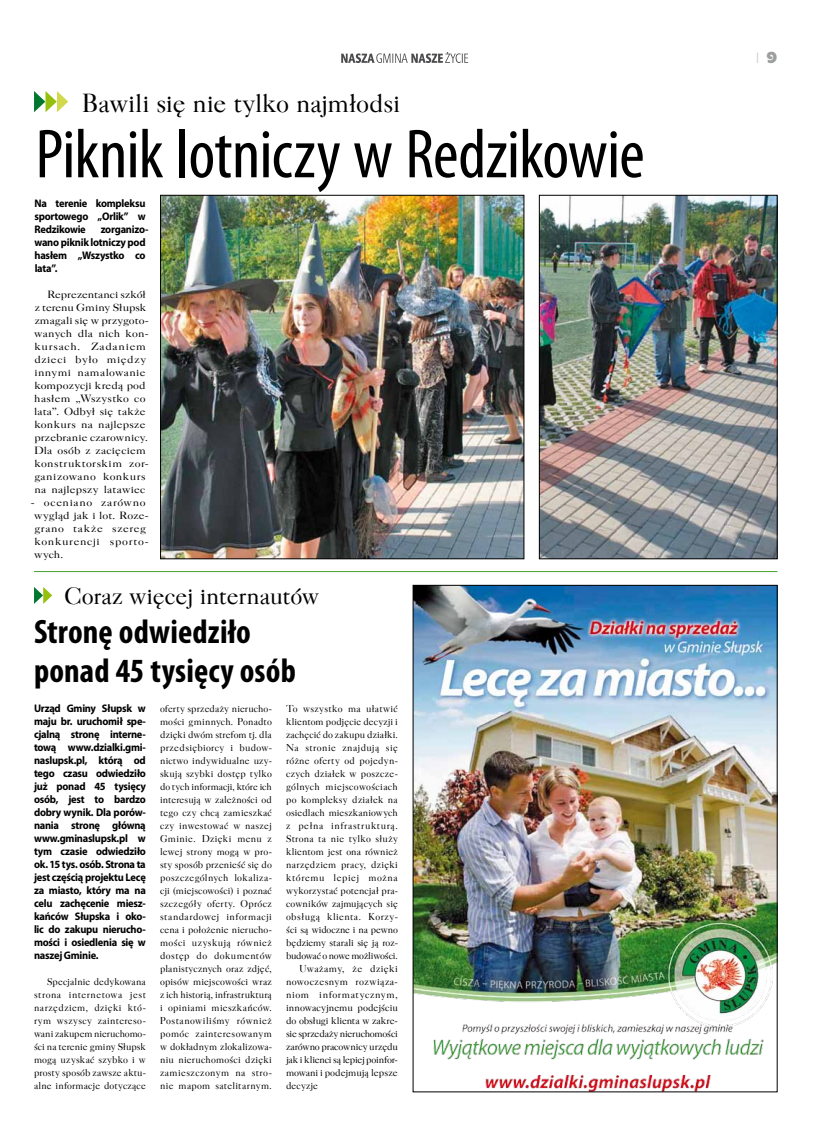
<style>
.page{position:relative;width:820px;height:1134px;background:#fff}
.page>*{position:absolute;margin:0;border:0;box-sizing:border-box;transform-origin:0 0}
.t1{font:condensed 70px "Myriad Pro";letter-spacing:-.01em;color:#000}
.t2{font:700 condensed 34px/39px "Myriad Pro";letter-spacing:.005em;color:#000}
.t3{font:26px "Casablanca";letter-spacing:-.01em;color:#000}
.t4{font:24px "Casablanca";letter-spacing:-.005em;color:#000}
.t5{font:14px "Euromode";color:#d0d1d2}
.t6{font:700 11px/13px "Myriad Pro";letter-spacing:-.025em;color:#000;text-align:justify;scale:.95 1}
.t7{font:10.5px/13px "Casablanca";letter-spacing:.02em;color:#000;scale:1.11 1}
.t8{font:10.5px/13px "Casablanca";letter-spacing:.045em;color:#000;scale:1.11 1}
.t9{font:10px/13px "Casablanca";letter-spacing:.015em;color:#000;text-align:justify}
.t10{font:10px "Casablanca";letter-spacing:-.005em;color:#000}
.t11{font:10px "Casablanca";letter-spacing:-.025em;color:#000}
.t12{font:10px "Casablanca";letter-spacing:-.01em;color:#000}
.t13{font:10px "Casablanca";letter-spacing:.06em;color:#000}
.t14{font:10px "Casablanca";letter-spacing:.035em;color:#000}
.t15{font:10px "Casablanca";letter-spacing:.04em;color:#000}
.t16{font:10px "Casablanca";letter-spacing:-.03em;color:#000}
.t17{font:10px "Casablanca";letter-spacing:.045em;color:#000}
.t18{font:10px "Casablanca";letter-spacing:.055em;color:#000}
.s1{font-family:"Phoenix EFN";color:#9c9e9f}
</style>
<div class="page">
<svg style="left:341px;top:52px;width:127px;height:11px"></svg>
<svg style="left:34px;top:91px;width:34px;height:21px"></svg>
<img style="left:414px;top:587px;width:361px;height:503px">
<img style="left:541px;top:197px;width:234px;height:360px">
<div style="left:539px;top:195px;width:238px;height:364px;border:1px solid #000"></div>
<img style="left:162px;top:197px;width:360px;height:360px">
<div style="left:160px;top:195px;width:364px;height:364px;border:1px solid #000"></div>
<svg style="left:34px;top:587px;width:18px;height:17px"></svg>
<hr style="left:34px;top:571px;width:743px;height:1px;background:#44a12b">
<h3 class="t3" style="left:81px;top:88px;width:320px">Bawili się nie tylko najmłodsi</h3>
<h1 class="t1" style="left:35px;top:112px;width:610px">Piknik lotniczy w Redzikowie</h1>
<p class="t6" style="left:34px;top:196px;width:119px">Na terenie kompleksu sportowego „Orlik” w Redzikowie</p>
<p class="t6" style="left:34px;top:222px;width:121px;text-align:left;text-indent:66px">zorganizo&shy;wano piknik lotniczy pod hasłem „Wszystko co lata”.</p>
<p class="t7" style="left:34px;top:288px;width:105px;text-indent:13px">Reprezentanci szkół z terenu Gminy Słupsk zmagali się w przygoto&shy;wanych dla nich kon&shy;kursach. Zadaniem dzieci było między innymi namalowanie kompozycji kredą pod hasłem „Wszystko co lata”. Odbył się także konkurs na najlepsze przebranie czarownicy.<br>Dla osób z zacięciem konstruktorskim zor&shy;ganizowano konkurs na najlepszy latawiec</p>
<p class="t8" style="left:34px;top:496px;width:105px;text-indent:-3px">- oceniano zarówno wygląd jak i lot. Roze&shy;grano także szereg konkurencji sporto&shy;wych.</p>
<h3 class="t4" style="left:64px;top:582px;width:256px">Coraz więcej internautów</h3>
<h2 class="t2" style="left:34px;top:611px;width:263px">Stronę odwiedziło ponad 45 tysięcy osób</h2>
<p class="t6" style="left:34px;top:701px;width:119px">Urząd Gminy Słupsk w maju br. uruchomił spe&shy;cjalną stronę interne&shy;tową www.dzialki.gmi&shy;naslupsk.pl, którą od tego czasu odwiedziło już ponad 45 tysięcy osób, jest to bardzo dobry wynik. Dla porów&shy;nania stronę główną www.gminaslupsk.pl w tym czasie odwiedziło ok. 15 tys. osób. Strona ta jest częścią projektu Lecę za miasto, który ma na celu zachęcenie miesz&shy;kańców Słupska i oko&shy;lic do zakupu nierucho&shy;mości i osiedlenia się w naszej Gminie.</p>
<p class="t9" style="left:34px;top:975px;width:113px;text-indent:13px">Specjalnie dedykowana strona internetowa jest narzędziem, dzięki któ&shy;rym wszyscy zaintereso&shy;wani zakupem nieruchomo&shy;ści na terenie gminy Słupsk mogą uzyskać szybko i w prosty sposób zawsze aktu&shy;alne informacje dotyczące</p>
<p class="t9" style="left:160px;top:702px;width:113px">oferty sprzedaży nierucho&shy;mości gminnych. Ponadto dzięki dwóm strefom tj. dla przedsiębiorcy i budow&shy;nictwo indywidualne uzy&shy;skują szybki dostęp tylko do tych informacji, które ich interesują w zależności od tego czy chcą zamieszkać czy inwestować w naszej Gminie. Dzięki menu z lewej strony mogą w pro&shy;sty sposób przenieść się do poszczególnych lokaliza&shy;cji (miejscowości) i poznać szczegóły oferty. Oprócz standardowej informacji cena i położenie nierucho&shy;mości uzyskują również dostęp do dokumentów planistycznych oraz zdjęć, opisów miejscowości wraz z ich historią, infrastrukturą i opiniami mieszkańców.<br>Postanowiliśmy również pomóc zainteresowanym w dokładnym zlokalizowa&shy;niu nieruchomości dzięki zamieszczonym na stro&shy;nie mapom satelitarnym.</p>
<p class="t14" style="left:286px;top:703px;width:113px">To wszystko ma ułatwić</p>
<p class="t9" style="left:286px;top:715px;width:113px">klientom podjęcie decyzji i</p>
<p class="t9" style="left:286px;top:728px;width:113px">zachęcić do zakupu działki.</p>
<p class="t14" style="left:286px;top:742px;width:113px">Na stronie znajdują się</p>
<p class="t9" style="left:286px;top:754px;width:113px">różne oferty od pojedyn-</p>
<p class="t9" style="left:286px;top:767px;width:113px">czych działek w poszcze-</p>
<p class="t9" style="left:286px;top:780px;width:113px">gólnych miejscowościach</p>
<p class="t9" style="left:286px;top:793px;width:113px">po kompleksy działek na</p>
<p class="t9" style="left:286px;top:806px;width:113px">osiedlach mieszkaniowych</p>
<p class="t13" style="left:286px;top:820px;width:113px">z pełna infrastrukturą.</p>
<p class="t9" style="left:286px;top:832px;width:113px">Strona ta nie tylko służy</p>
<p class="t9" style="left:286px;top:845px;width:113px">klientom jest ona również</p>
<p class="t9" style="left:286px;top:858px;width:113px">narzędziem pracy, dzięki</p>
<p class="t18" style="left:286px;top:872px;width:113px">któremu lepiej można</p>
<p class="t9" style="left:286px;top:884px;width:113px">wykorzystać potencjał pra-</p>
<p class="t9" style="left:286px;top:897px;width:113px">cowników zajmujących się</p>
<p class="t17" style="left:286px;top:911px;width:113px">obsługą klienta. Korzy-</p>
<p class="t10" style="left:286px;top:924px;width:113px">ści są widoczne i na pewno</p>
<p class="t10" style="left:286px;top:937px;width:113px">będziemy starali się ją roz-</p>
<p class="t16" style="left:286px;top:950px;width:113px">budować o nowe możliwości.</p>
<p class="t15" style="left:299px;top:963px;width:100px">Uważamy, że dzięki</p>
<p class="t15" style="left:286px;top:976px;width:113px">nowoczesnym rozwiąza-</p>
<p class="t13" style="left:286px;top:989px;width:113px">niom informatycznym,</p>
<p class="t9" style="left:286px;top:1001px;width:113px">innowacyjnemu podejściu</p>
<p class="t12" style="left:286px;top:1015px;width:113px">do obsługi klienta w zakre-</p>
<p class="t11" style="left:286px;top:1028px;width:113px">sie sprzedaży nieruchomości</p>
<p class="t12" style="left:286px;top:1041px;width:113px">zarówno pracownicy urzędu</p>
<p class="t11" style="left:286px;top:1054px;width:113px">jak i klienci są lepiej poinfor-</p>
<p class="t10" style="left:286px;top:1067px;width:113px">mowani i podejmują lepsze</p>
<p class="t9" style="left:286px;top:1079px;width:33px">decyzje</p>
<h3 class="t5" style="left:755px;top:50px;width:23px">| <span class="s1">9</span></h3>
</div>
